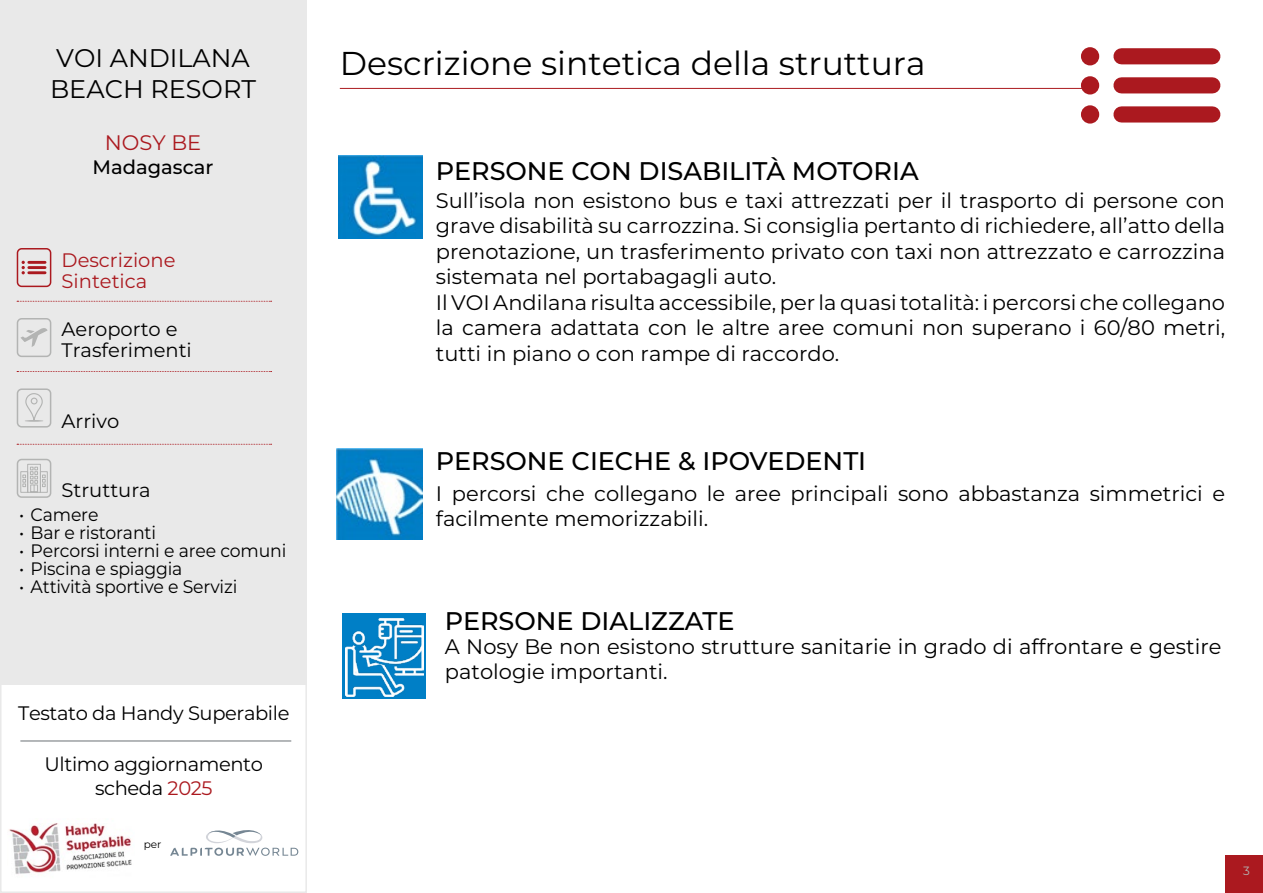
<style>
.page{position:relative;width:1263px;height:893px;background:#fff}
.page>*{position:absolute;margin:0;border:0;box-sizing:border-box;transform-origin:0 0}
.t1{font:100 33px "Montserrat";color:#000}
.t2{font:500 25.5px "Montserrat";color:#000}
.t3{font:100 25.5px/30.6px "Montserrat";color:#000}
.t4{font:100 21px/25.5px "Montserrat";color:#000}
.t5{font:100 21px "Montserrat";color:#ab191f}
.t6{font:100 19.5px/24px "Montserrat";letter-spacing:-.02em;color:#000;text-align:center}
.t7{font:100 19.5px/21px "Montserrat";color:#000}
.t8{font:100 19.5px/21px "Montserrat";color:#ab191f}
.t9{font:500 19.5px "Montserrat";color:#000}
.t10{font:100 18px "Montserrat";letter-spacing:-.01em;color:#000;scale:.96 1}
.t11{font:100 12px "Montserrat";color:#b3b4b3}
.t12{font:100 10.5px "Montserrat";color:#000}
.s1{color:#ab191f}
</style>
<div class="page">
<div style="left:1225px;top:855px;width:38px;height:38px;background:#ab191f"></div>
<div style="left:0;top:0;width:306px;height:685px;background:#e9e9e9"></div>
<svg style="left:17px;top:301px;width:255px;height:1px"></svg>
<svg style="left:17px;top:371px;width:255px;height:1px"></svg>
<svg style="left:17px;top:444px;width:255px;height:1px"></svg>
<div style="left:17px;top:248px;width:34px;height:39px;border:2px solid #ab191f;border-radius:4px"></div>
<div style="left:17px;top:318px;width:34px;height:39px;border:2px solid #b3b4b3;border-radius:4px"></div>
<div style="left:17px;top:388px;width:34px;height:40px;border:2px solid #b3b4b3;border-radius:4px"></div>
<div style="left:17px;top:459px;width:34px;height:39px;border:2px solid #b3b4b3;border-radius:4px"></div>
<svg style="left:20px;top:328px;width:28px;height:19px"></svg>
<svg style="left:25px;top:393px;width:19px;height:33px"></svg>
<svg style="left:20px;top:464px;width:28px;height:29px"></svg>
<hr style="left:29px;top:261px;width:16px;height:3px;background:#ab191f">
<hr style="left:29px;top:266px;width:16px;height:3px;background:#ab191f">
<hr style="left:29px;top:271px;width:16px;height:3px;background:#ab191f">
<svg style="left:22px;top:261px;width:3px;height:13px"></svg>
<svg style="left:170px;top:830px;width:128px;height:26px"></svg>
<img style="left:9px;top:823px;width:123px;height:51px">
<hr style="left:20px;top:740px;width:271px;height:2px;background:#9ca0a3">
<div style="left:1121px;top:48px;width:91px;height:16px;background:#ab191f"></div>
<div style="left:1121px;top:77px;width:91px;height:16px;background:#ab191f"></div>
<div style="left:1121px;top:106px;width:91px;height:17px;background:#ab191f"></div>
<div style="left:1081px;top:47px;width:18px;height:18px;background:#ab191f;border-radius:50%"></div>
<div style="left:1081px;top:76px;width:18px;height:19px;background:#ab191f;border-radius:50%"></div>
<div style="left:1081px;top:105px;width:18px;height:19px;background:#ab191f;border-radius:50%"></div>
<img style="left:339px;top:156px;width:83px;height:82px">
<img style="left:337px;top:449px;width:85px;height:90px">
<hr style="left:340px;top:88px;width:753px;height:1px;background:#ab191f">
<svg style="left:343px;top:614px;width:83px;height:85px"></svg>
<img style="left:346px;top:618px;width:77px;height:78px">
<p class="t3" style="left:50px;top:42px;width:207px">VOI ANDILANA<br>BEACH RESORT</p>
<p class="t5" style="left:105px;top:129px;width:98px">NOSY BE</p>
<p class="t9" style="left:93px;top:153px;width:122px">Madagascar</p>
<p class="t8" style="left:62px;top:249px;width:115px">Descrizione<br>Sintetica</p>
<p class="t7" style="left:62px;top:318px;width:132px">Aeroporto e<br>Trasferimenti</p>
<p class="t6" style="left:62px;top:409px;width:59px">Arrivo</p>
<p class="t7" style="left:62px;top:479px;width:91px">Struttura</p>
<p class="t10" style="left:19px;top:502px;width:84px">• Camere</p>
<p class="t10" style="left:19px;top:520px;width:144px">• Bar e ristoranti</p>
<p class="t10" style="left:19px;top:538px;width:280px">• Percorsi interni e aree comuni</p>
<p class="t10" style="left:19px;top:556px;width:172px">• Piscina e spiaggia</p>
<p class="t10" style="left:19px;top:574px;width:229px">• Attività sportive e Servizi</p>
<p class="t6" style="left:18px;top:701px;width:273px">Testato da Handy Superabile</p>
<p class="t6" style="left:45px;top:752px;width:220px">Ultimo aggiornamento scheda <span class="s1">2025</span></p>
<p class="t12" style="left:144px;top:837px;width:19px">per</p>
<h1 class="t1" style="left:340px;top:42px;width:587px">Descrizione sintetica della struttura</h1>
<p class="t2" style="left:436px;top:154px;width:484px">PERSONE CON DISABILITÀ MOTORIA</p>
<p class="t4" style="left:436px;top:187px;width:791px">Sull’isola non esistono bus e taxi attrezzati per il trasporto di persone con grave disabilità su carrozzina. Si consiglia pertanto di richiedere, all’atto della prenotazione, un trasferimento privato con taxi non attrezzato e carrozzina sistemata nel portabagagli auto.<br>Il VOI Andilana risulta accessibile, per la quasi totalità: i percorsi che collegano la camera adattata con le altre aree comuni non superano i 60/80 metri, tutti in piano o con rampe di raccordo.</p>
<p class="t2" style="left:436px;top:443px;width:432px">PERSONE CIECHE &amp; IPOVEDENTI</p>
<p class="t4" style="left:436px;top:480px;width:791px">I percorsi che collegano le aree principali sono abbastanza simmetrici e facilmente memorizzabili.</p>
<p class="t2" style="left:445px;top:603px;width:291px">PERSONE DIALIZZATE</p>
<p class="t4" style="left:445px;top:633px;width:778px">A Nosy Be non esistono strutture sanitarie in grado di affrontare e gestire patologie importanti.</p>
<p class="t11" style="left:1243px;top:863px;width:8px">3</p>
</div>
